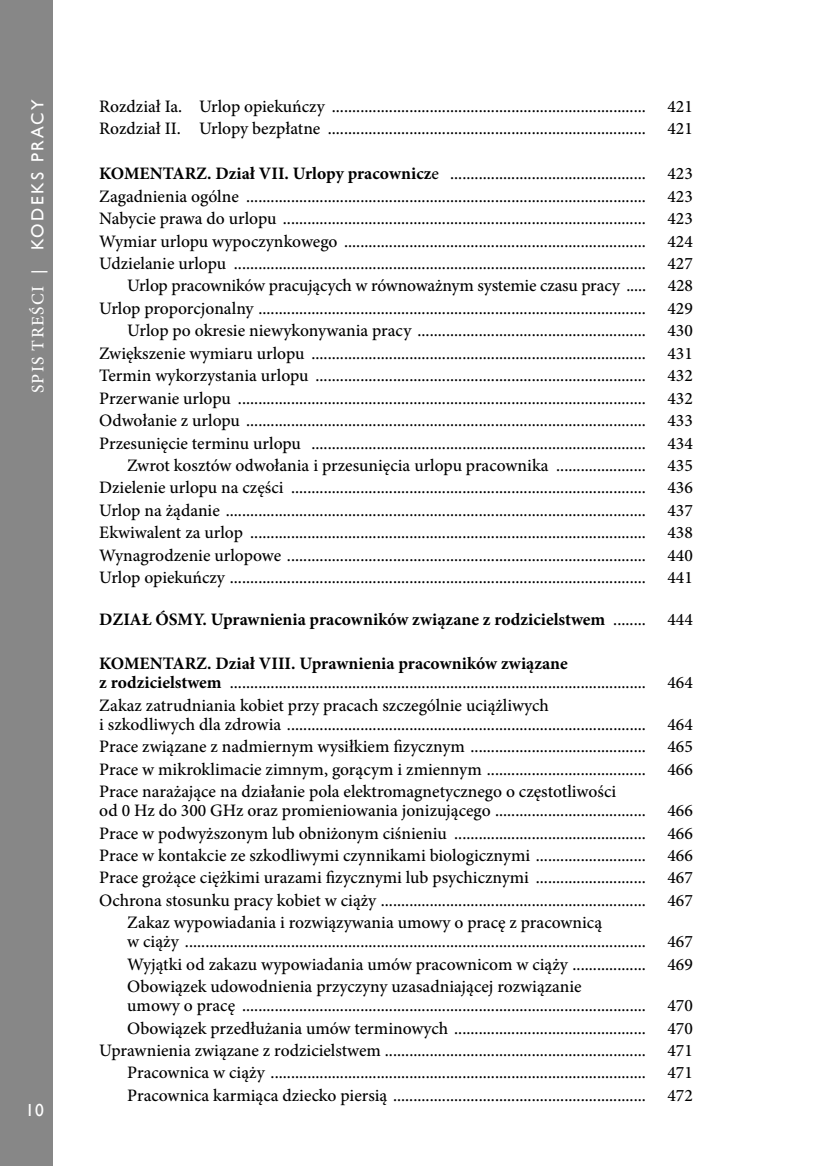
<style>
.page{position:relative;width:819px;height:1166px;background:#fff}
.page>*{position:absolute;margin:0;border:0;box-sizing:border-box;transform-origin:0 0}
.t1{font:500 17.5px/22.4px "Minion Pro";color:#000}
.t2{font:700 17.5px "Minion Pro";color:#000}
.t3{font:17.5px "Gill Sans";letter-spacing:.14em;color:#fff}
.s1{font-family:"Minion Pro";font-weight:500}
.s2{font-weight:700}
.s3{font-weight:500}
</style>
<div class="page">
<div style="left:0;top:0;width:53px;height:1166px;background:#878787"></div>
<p class="t3" style="left:27px;top:393px;width:295px;rotate:-90deg"><span class="s1">SPIS TREŚCI</span> | KODEKS PRACY</p>
<p class="t3" style="left:25px;top:1100px;width:20px">10</p>
<p class="t1" style="left:99px;top:95px;width:595px">Rozdział Ia. Urlop opiekuńczy ............................................................................. 421<br>Rozdział II. Urlopy bezpłatne .............................................................................. 421</p>
<p class="t1" style="left:99px;top:162px;width:595px;text-align:right"><span class="s2">KOMENTARZ. Dział VII. Urlopy pracownicz</span>e ................................................ 423<br>Zagadnienia ogólne .................................................................................................. 423<br>Nabycie prawa do urlopu ......................................................................................... 423<br>Wymiar urlopu wypoczynkowego .......................................................................... 424<br>Udzielanie urlopu ..................................................................................................... 427<br>Urlop pracowników pracujących w równoważnym systemie czasu pracy ..... 428<br>Urlop proporcjonalny ............................................................................................... 429<br>Urlop po okresie niewykonywania pracy ........................................................ 430<br>Zwiększenie wymiaru urlopu .................................................................................. 431<br>Termin wykorzystania urlopu ................................................................................. 432<br>Przerwanie urlopu .................................................................................................... 432<br>Odwołanie z urlopu .................................................................................................. 433<br>Przesunięcie terminu urlopu .................................................................................. 434<br>Zwrot kosztów odwołania i przesunięcia urlopu pracownika ...................... 435<br>Dzielenie urlopu na części ....................................................................................... 436<br>Urlop na żądanie ....................................................................................................... 437<br>Ekwiwalent za urlop ................................................................................................. 438<br>Wynagrodzenie urlopowe ........................................................................................ 440<br>Urlop opiekuńczy ...................................................................................................... 441</p>
<p class="t2" style="left:99px;top:607px;width:595px">DZIAŁ ÓSMY. Uprawnienia pracowników związane z rodzicielstwem <span class="s3">........ 444</span></p>
<p class="t1" style="left:99px;top:654px;width:595px;line-height:18.9px"><span class="s2">KOMENTARZ. Dział VIII. Uprawnienia pracowników związane<br>z rodzicielstwem</span> ...................................................................................................... 464</p>
<p class="t1" style="left:99px;top:696px;width:595px;line-height:18.9px">Zakaz zatrudniania kobiet przy pracach szczególnie uciążliwych<br>i szkodliwych dla zdrowia ........................................................................................ 464</p>
<p class="t1" style="left:99px;top:735px;width:595px;text-align:justify">Prace związane z nadmiernym wysiłkiem fizycznym ........................................... 465<br>Prace w mikroklimacie zimnym, gorącym i zmiennym ....................................... 466<br>Prace narażające na działanie pola elektromagnetycznego o częstotliwości</p>
<p class="t1" style="left:99px;top:799px;width:595px">od 0 Hz do 300 GHz oraz promieniowania jonizującego ..................................... 466</p>
<p class="t1" style="left:99px;top:822px;width:595px">Prace w podwyższonym lub obniżonym ciśnieniu ............................................... 466</p>
<p class="t1" style="left:99px;top:844px;width:595px">Prace w kontakcie ze szkodliwymi czynnikami biologicznymi ........................... 466</p>
<p class="t1" style="left:99px;top:866px;width:595px">Prace grożące ciężkimi urazami fizycznymi lub psychicznymi ........................... 467</p>
<p class="t1" style="left:99px;top:889px;width:595px">Ochrona stosunku pracy kobiet w ciąży ................................................................. 467</p>
<p class="t1" style="left:127px;top:911px;width:476px">Zakaz wypowiadania i rozwiązywania umowy o pracę z pracownicą</p>
<p class="t1" style="left:127px;top:930px;width:567px;text-align:justify">w ciąży ................................................................................................................. 467<br>Wyjątki od zakazu wypowiadania umów pracownicom w ciąży .................. 469<br>Obowiązek udowodnienia przyczyny uzasadniającej rozwiązanie</p>
<p class="t1" style="left:99px;top:994px;width:595px;text-align:right">umowy o pracę ................................................................................................... 470<br>Obowiązek przedłużania umów terminowych ............................................... 470<br>Uprawnienia związane z rodzicielstwem ................................................................ 471<br>Pracownica w ciąży ............................................................................................ 471<br>Pracownica karmiąca dziecko piersią .............................................................. 472</p>
</div>
